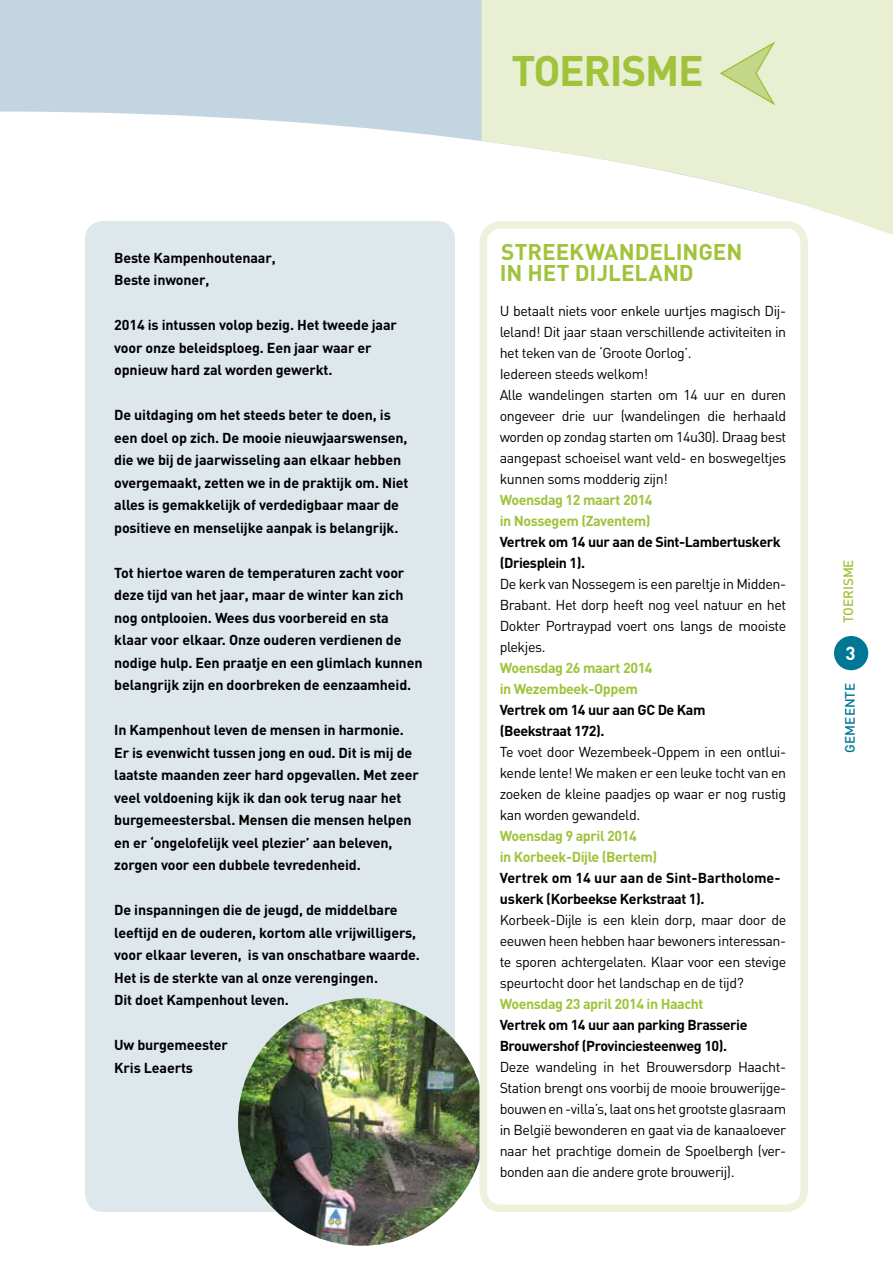
<style>
.page{position:relative;width:893px;height:1263px;background:#fff}
.page>*{position:absolute;margin:0;border:0;box-sizing:border-box;transform-origin:0 0}
.t1{font:700 42.15px "DIN";color:#a0c33b}
.t2{font:700 22.5px/21px "DIN";letter-spacing:-.005em;color:#a0c33b}
.t3{font:700 18.6px "DIN";color:#fff}
.t4{font:700 14.25px/22.5px "DIN";letter-spacing:-.01em;color:#000}
.t5{font:14.25px/21px "DIN";letter-spacing:-.03em;color:#000;text-align:justify}
.t6{font:700 14.25px/21px "DIN";letter-spacing:-.03em;color:#000}
.t7{font:700 14.25px/21px "DIN";letter-spacing:-.03em;color:#a0c33b}
.t8{font:500 13.5px "DIN";color:#007895}
.t9{font:500 13.5px "DIN";color:#a0c33b}
</style>
<div class="page">
<div style="left:85px;top:221px;width:370px;height:991px;background:#dde7ec;border-radius:18px"></div>
<svg style="left:1px;top:0;width:480px;height:236px;fill:#c2d5e0"></svg>
<div style="left:834px;top:636px;width:34px;height:34px;background:#007895;border-radius:50%"></div>
<svg style="left:0;top:0;width:1px;height:112px"></svg>
<img style="left:238px;top:998px;width:247px;height:248px;border-radius:124px">
<svg style="left:481px;top:0;width:412px;height:236px;fill:#e9efd3"></svg>
<svg style="left:718px;top:39px;width:59px;height:68px;background:#dbe6b7"></svg>
<div style="left:479px;top:221px;width:329px;height:991px;border:8px solid #edf2dd;border-radius:18px"></div>
<p class="t4" style="left:114px;top:246px;width:163px">Beste Kampenhoutenaar,<br>Beste inwoner,</p>
<p class="t4" style="left:114px;top:313px;width:284px">2014 is intussen volop bezig. Het tweede jaar voor onze beleidsploeg. Een jaar waar er opnieuw hard zal worden gewerkt.</p>
<p class="t4" style="left:114px;top:403px;width:296px">De uitdaging om het steeds beter te doen, is een doel op zich. De mooie nieuwjaarswensen, die we bij de jaarwisseling aan elkaar hebben overgemaakt, zetten we in de praktijk om. Niet alles is gemakkelijk of verdedigbaar maar de positieve en menselijke aanpak is belangrijk.</p>
<p class="t4" style="left:114px;top:561px;width:310px">Tot hiertoe waren de temperaturen zacht voor deze tijd van het jaar, maar de winter kan zich nog ontplooien. Wees dus voorbereid en sta klaar voor elkaar. Onze ouderen verdienen de nodige hulp. Een praatje en een glimlach kunnen belangrijk zijn en doorbreken de eenzaamheid.</p>
<p class="t4" style="left:114px;top:718px;width:306px">In Kampenhout leven de mensen in harmonie.<br>Er is evenwicht tussen jong en oud. Dit is mij de laatste maanden zeer hard opgevallen. Met zeer veel voldoening kijk ik dan ook terug naar het burgemeestersbal. Mensen die mensen helpen en er ‘ongelofelijk veel plezier’ aan beleven, zorgen voor een dubbele tevredenheid.</p>
<p class="t4" style="left:114px;top:898px;width:307px">De inspanningen die de jeugd, de middelbare leeftijd en de ouderen, kortom alle vrijwilligers, voor elkaar leveren, is van onschatbare waarde.<br>Het is de sterkte van al onze verengingen.<br>Dit doet Kampenhout leven.</p>
<p class="t4" style="left:114px;top:1033px;width:115px">Uw burgemeester<br>Kris Leaerts</p>
<h1 class="t1" style="left:511px;top:43px;width:44px">Toeri</h1>
<h1 class="t1" style="left:621px;top:43px;width:52px">sme</h1>
<h2 class="t2" style="left:500px;top:240px;width:244px">STREEKWANDELINGEN<br>IN HET DIJLELAND</h2>
<p class="t5" style="left:500px;top:300px;width:288px;text-align:left">U betaalt niets voor enkele uurtjes magisch Dij&shy;leland! Dit jaar staan verschillende activiteiten in het teken van de ‘Groote Oorlog’.<br>Iedereen steeds welkom!<br>Alle wandelingen starten om 14 uur en duren ongeveer drie uur (wandelingen die herhaald worden op zondag starten om 14u30). Draag best aangepast schoeisel want veld- en boswegeltjes kunnen soms modderig zijn!</p>
<p class="t7" style="left:500px;top:488px;width:155px">Woensdag 12 maart 2014 in Nossegem (Zaventem)</p>
<p class="t6" style="left:500px;top:530px;width:283px">Vertrek om 14 uur aan de Sint-Lambertuskerk (Driesplein 1).</p>
<p class="t5" style="left:500px;top:573px;width:288px">De kerk van Nossegem is een pareltje in Midden-Brabant. Het dorp heeft nog veel natuur en het Dokter Portraypad voert ons langs de mooiste plekjes.</p>
<p class="t7" style="left:500px;top:656px;width:155px">Woensdag 26 maart 2014 in Wezembeek-Oppem</p>
<p class="t6" style="left:500px;top:698px;width:207px">Vertrek om 14 uur aan GC De Kam (Beekstraat 172).</p>
<p class="t5" style="left:500px;top:741px;width:288px">Te voet door Wezembeek-Oppem in een ontlui&shy;kende lente! We maken er een leuke tocht van en zoeken de kleine paadjes op waar er nog rustig kan worden gewandeld.</p>
<p class="t7" style="left:500px;top:824px;width:159px">Woensdag 9 april 2014<br>in Korbeek-Dijle (Bertem)</p>
<p class="t4" style="left:500px;top:866px;width:282px;line-height:21px">Vertrek om 14 uur aan de Sint-Bartholome&shy;uskerk (Korbeekse Kerkstraat 1).</p>
<p class="t5" style="left:500px;top:909px;width:288px">Korbeek-Dijle is een klein dorp, maar door de eeuwen heen hebben haar bewoners interessan&shy;te sporen achtergelaten. Klaar voor een stevige speurtocht door het landschap en de tijd?</p>
<p class="t7" style="left:500px;top:992px;width:205px">Woensdag 23 april 2014 in Haacht</p>
<p class="t6" style="left:500px;top:1013px;width:249px">Vertrek om 14 uur aan parking Brasserie<br>Brouwershof (Provinciesteenweg 10).</p>
<p class="t5" style="left:500px;top:1056px;width:288px">Deze wandeling in het Brouwersdorp Haacht-Station brengt ons voorbij de mooie brouwerijge&shy;bouwen en -villa’s, laat ons het grootste glasraam in België bewonderen en gaat via de kanaaloever naar het prachtige domein de Spoelbergh (ver&shy;bonden aan die andere grote brouwerij).</p>
<p class="t9" style="left:840px;top:623px;width:64px;rotate:-90deg">toerisme</p>
<h3 class="t3" style="left:845px;top:641px;width:12px">3</h3>
<p class="t8" style="left:841px;top:752px;width:70px;rotate:-90deg">gemeente</p>
</div>
